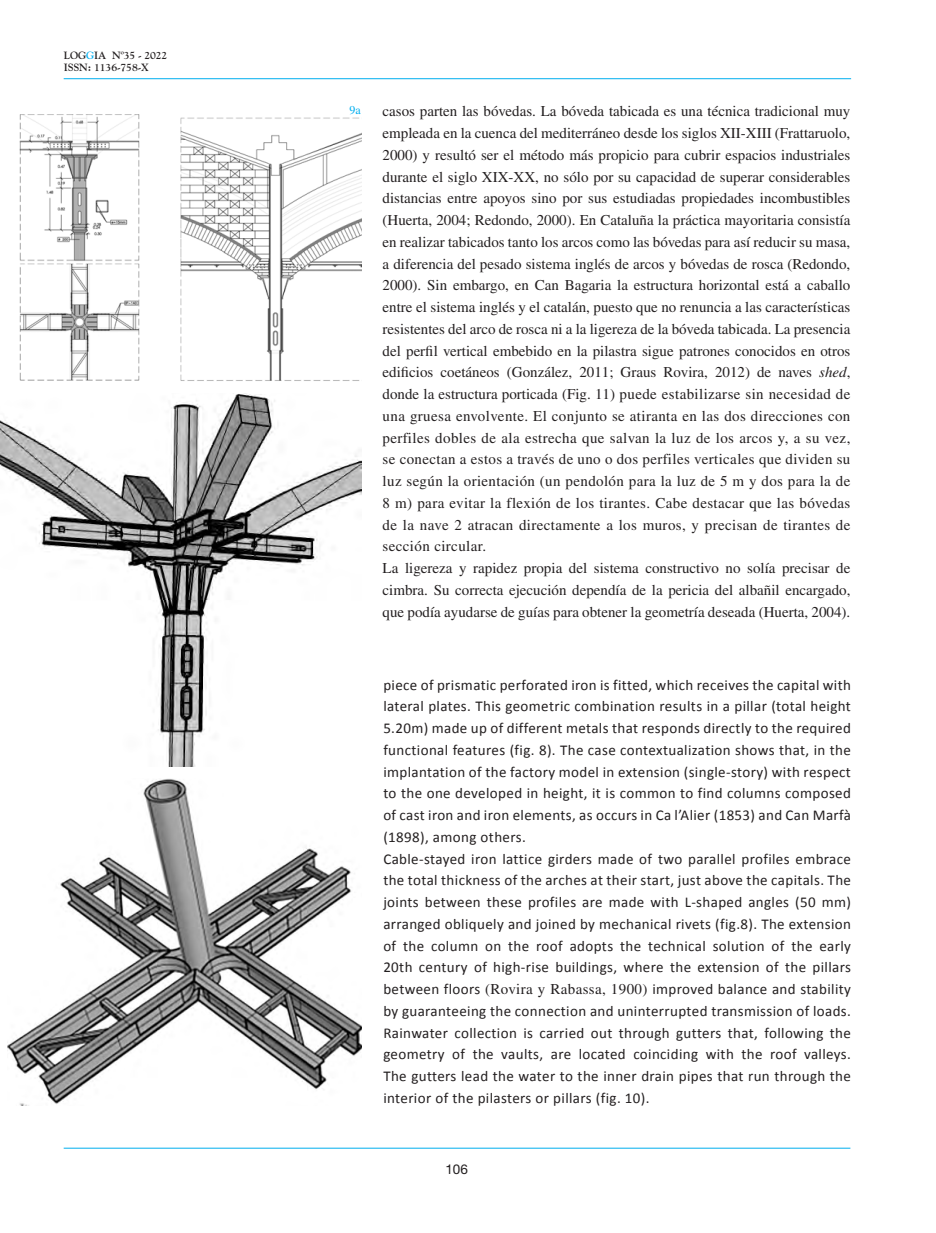
<style>
.page{position:relative;width:936px;height:1233px;background:#fff}
.page>*{position:absolute;margin:0;border:0;box-sizing:border-box;transform-origin:0 0}
.t1{font:15px/21.8px "Times LT Std";color:#231f20}
.t2{font:15px/21.8px "Calibri";letter-spacing:.025em;color:#231f20}
.t3{font:13.5px "Helvetica Neue LT Std";color:#231f20}
.t4{font:12px "Times LT Std";color:#00aeef}
.t5{font:700 10.5px/12.6px "Goudy Std";letter-spacing:-.01em;color:#231f20}
.s1{color:#00aeef}
.s2{font-style:italic}
.s3{font-family:"Times LT Std"}
</style>
<div class="page">
<hr style="left:64px;top:78px;width:787px;height:1px;background:#00aeef">
<hr style="left:64px;top:1148px;width:786px;height:1px;background:#00aeef">
<img style="left:19px;top:115px;width:343px;height:266px">
<img style="left:0;top:393px;width:362px;height:373px">
<img style="left:7px;top:779px;width:355px;height:326px">
<p class="t5" style="left:64px;top:49px;width:105px">LOG<span class="s1">G</span>IA Nº35 - 2022<br>ISSN: 1136-758-X</p>
<p class="t4" style="left:349px;top:104px;width:13px">9a</p>
<p class="t1" style="left:383px;top:100px;width:469px">casos parten las bóvedas. La bóveda tabicada es una técnica tradicional muy empleada en la cuenca del mediterráneo desde los siglos XII-XIII (Frattaruolo, 2000) y resultó ser el método más propicio para cubrir espacios industriales durante el siglo XIX-XX, no sólo por su capacidad de superar considerables distancias entre apoyos sino por sus estudiadas propiedades incombustibles (Huerta, 2004; Redondo, 2000). En Cataluña la práctica mayoritaria consistía en realizar tabicados tanto los arcos como las bóvedas para así reducir su masa, a diferencia del pesado sistema inglés de arcos y bóvedas de rosca (Redondo, 2000). Sin embargo, en Can Bagaria la estructura horizontal está a caballo entre el sistema inglés y el catalán, puesto que no renuncia a las características resistentes del arco de rosca ni a la ligereza de la bóveda tabicada. La presencia del perfil vertical embebido en la pilastra sigue patrones conocidos en otros edificios coetáneos (González, 2011; Graus Rovira, 2012) de naves <span class="s2">shed</span>, donde la estructura porticada (Fig. 11) puede estabilizarse sin necesidad de una gruesa envolvente. El conjunto se atiranta en las dos direcciones con perfiles dobles de ala estrecha que salvan la luz de los arcos y, a su vez, se conectan a estos a través de uno o dos perfiles verticales que dividen su luz según la orientación (un pendolón para la luz de 5 m y dos para la de 8 m) para evitar la flexión de los tirantes. Cabe destacar que las bóvedas de la nave 2 atracan directamente a los muros, y precisan de tirantes de sección circular.<br>La ligereza y rapidez propia del sistema constructivo no solía precisar de cimbra. Su correcta ejecución dependía de la pericia del albañil encargado, que podía ayudarse de guías para obtener la geometría deseada (Huerta, 2004).</p>
<p class="t2" style="left:383px;top:674px;width:469px">piece of prismatic perforated iron is fitted, which receives the capital with lateral plates. This geometric combination results in a pillar (total height 5.20m) made up of different metals that responds directly to the required functional features (fig. 8). The case contextualization shows that, in the implantation of the factory model in extension (single-story) with respect to the one developed in height, it is common to find columns composed of cast iron and iron elements, as occurs in Ca l’Alier (1853) and Can Marfà (1898), among others.<br>Cable-stayed iron lattice girders made of two parallel profiles embrace the total thickness of the arches at their start, just above the capitals. The joints between these profiles are made with L-shaped angles (50 mm) arranged obliquely and joined by mechanical rivets (fig.8). The extension of the column on the roof adopts the technical solution of the early 20th century of high-rise buildings, where the extension of the pillars between floors <span class="s3">(Rovira y Rabassa, 1900)</span> improved balance and stability by guaranteeing the connection and uninterrupted transmission of loads.<br>Rainwater collection is carried out through gutters that, following the geometry of the vaults, are located coinciding with the roof valleys.<br>The gutters lead the water to the inner drain pipes that run through the interior of the pilasters or pillars (fig. 10).</p>
<p class="t3" style="left:445px;top:1161px;width:24px">106</p>
</div>
